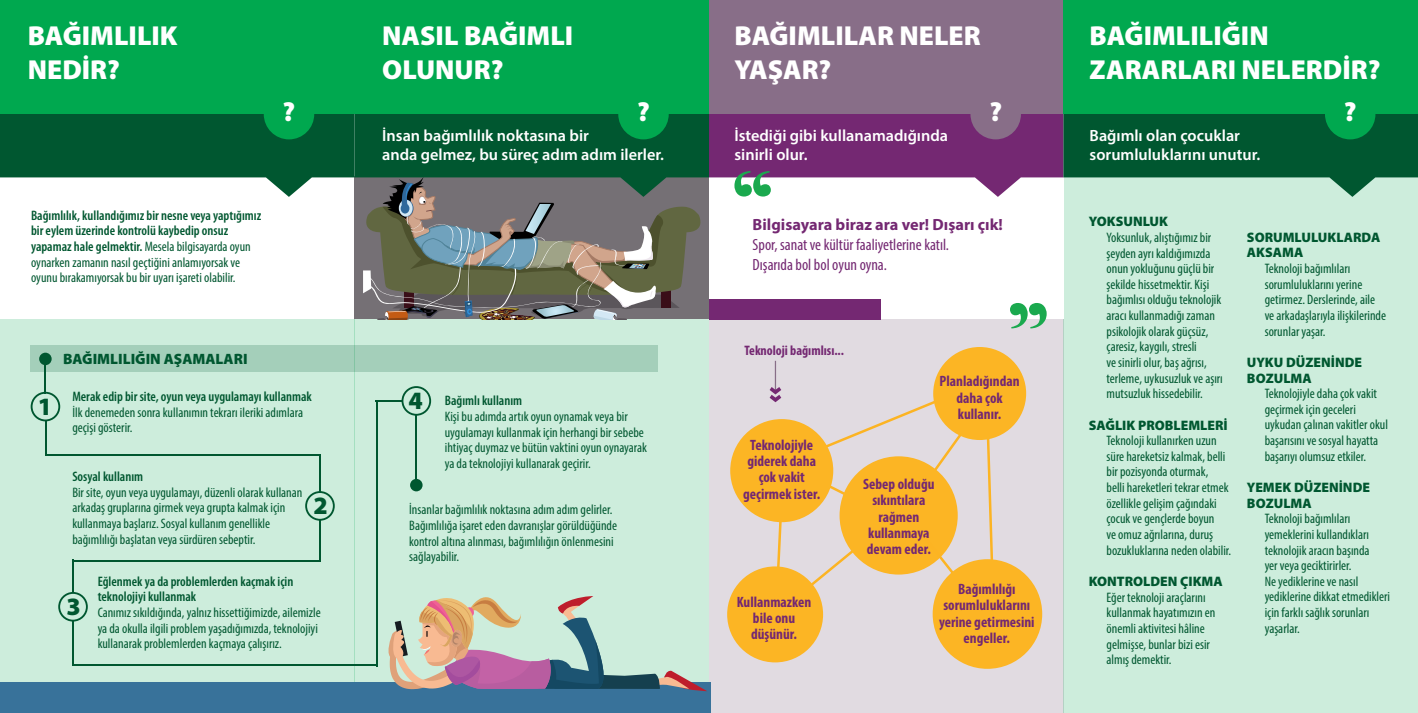
<style>
.page{position:relative;width:1418px;height:713px;background:#fff}
.page>*{position:absolute;margin:0;border:0;box-sizing:border-box;transform-origin:0 0}
.t1{font:900 27.5px/33px "Myriad Pro";color:#fff}
.t2{font:900 25px "Myriad Pro";color:#005730}
.t3{font:600 16.25px/18.8px "Myriad Pro";color:#fff}
.t4{font:condensed 16.25px/20px "Myriad Pro";color:#742872}
.t5{font:700 16.25px "Myriad Pro";color:#742872}
.t6{font:700 condensed 15px/16.2px "Myriad Pro";color:#742872;text-align:center}
.t7{font:900 15px "Myriad Pro";color:#005730}
.t8{font:condensed 13.75px/15.6px "Myriad Pro";color:#005730}
.t9{font:600 condensed 13.75px/15.6px "Myriad Pro";color:#005730}
.t10{font:900 13.75px/15.6px "Myriad Pro";color:#005730}
.t11{font:700 condensed 13.75px "Myriad Pro";color:#742872}
.s1{font-weight:600}
</style>
<div class="page">
<div style="left:709px;top:177px;width:354px;height:535px;background:#e1dbe1"></div>
<div style="left:0;top:177px;width:354px;height:535px;background:#cdeddc"></div>
<div style="left:0;top:177px;width:354px;height:142px;background:#fff"></div>
<div style="left:354px;top:177px;width:355px;height:535px;background:#cdeddc"></div>
<div style="left:31px;top:345px;width:627px;height:26px;background:#a4cfba"></div>
<div style="left:1063px;top:113px;width:354px;height:599px;background:#cdeddc"></div>
<div style="left:709px;top:177px;width:354px;height:142px;background:#fff"></div>
<div style="left:354px;top:176px;width:355px;height:143px;background:#757075"></div>
<svg style="left:363px;top:197px;width:338px;height:123px"></svg>
<svg style="left:0;top:113px;width:354px;height:84px;fill:#005730"></svg>
<svg style="left:354px;top:113px;width:355px;height:84px;fill:#005730"></svg>
<div style="left:354px;top:0;width:355px;height:113px;background:#00a84f"></div>
<div style="left:618px;top:89px;width:50px;height:50px;background:#00a84f;border-radius:50%"></div>
<svg style="left:45px;top:365px;width:1px;height:26px"></svg>
<hr style="left:72px;top:559px;width:2px;height:33px;background:#005730">
<hr style="left:45px;top:420px;width:2px;height:35px;background:#005730">
<hr style="left:415px;top:414px;width:2px;height:67px;background:#005730">
<hr style="left:72px;top:620px;width:2px;height:44px;background:#005730">
<hr style="left:45px;top:454px;width:276px;height:1px;background:#005730">
<hr style="left:72px;top:664px;width:305px;height:1px;background:#005730">
<hr style="left:73px;top:559px;width:248px;height:2px;background:#005730">
<hr style="left:376px;top:400px;width:1px;height:265px;background:#005730">
<svg style="left:377px;top:400px;width:24px;height:1px"></svg>
<hr style="left:319px;top:454px;width:2px;height:38px;background:#005730">
<hr style="left:319px;top:519px;width:2px;height:42px;background:#005730">
<div style="left:410px;top:478px;width:12px;height:13px;background:#005730;border-radius:50%"></div>
<div style="left:39px;top:352px;width:13px;height:13px;background:#005730;border-radius:50%"></div>
<svg style="left:709px;top:113px;width:354px;height:84px;fill:#742872"></svg>
<div style="left:709px;top:0;width:354px;height:113px;background:#886e88"></div>
<div style="left:970px;top:89px;width:50px;height:50px;background:#886e88;border-radius:50%"></div>
<svg style="left:1063px;top:113px;width:354px;height:84px;fill:#005730"></svg>
<div style="left:1063px;top:0;width:354px;height:113px;background:#00a84f"></div>
<div style="left:1324px;top:89px;width:51px;height:50px;background:#00a84f;border-radius:50%"></div>
<div style="left:0;top:0;width:354px;height:113px;background:#00a84f"></div>
<div style="left:31px;top:391px;width:29px;height:30px;border:2px solid #005730;border-radius:50%"></div>
<div style="left:305px;top:491px;width:30px;height:29px;border:2px solid #005730;border-radius:50%"></div>
<div style="left:58px;top:591px;width:30px;height:30px;border:2px solid #005730;border-radius:50%"></div>
<div style="left:401px;top:386px;width:30px;height:29px;border:2px solid #005730;border-radius:50%"></div>
<div style="left:264px;top:89px;width:50px;height:50px;background:#00a84f;border-radius:50%"></div>
<div style="left:730px;top:419px;width:103px;height:103px;background:#fcb524;border-radius:50%"></div>
<div style="left:933px;top:347px;width:93px;height:93px;background:#fcb524;border-radius:50%"></div>
<div style="left:727px;top:566px;width:96px;height:96px;background:#fcb524;border-radius:50%"></div>
<hr style="left:774px;top:360px;width:2px;height:31px;background:#886e88">
<svg style="left:769px;top:387px;width:227px;height:245px"></svg>
<div style="left:932px;top:559px;width:110px;height:109px;background:#fcb524;border-radius:50%"></div>
<div style="left:709px;top:299px;width:171px;height:20px;background:#742872"></div>
<div style="left:0;top:682px;width:710px;height:30px;background:#38729a"></div>
<svg style="left:388px;top:596px;width:317px;height:94px"></svg>
<svg style="left:1010px;top:303px;width:36px;height:25px"></svg>
<svg style="left:734px;top:171px;width:36px;height:25px"></svg>
<h1 class="t1" style="left:28px;top:20px;width:151px">BAĞIMLILIK<br>NEDİR?</h1>
<h1 class="t1" style="left:282px;top:95px;width:14px">?</h1>
<p class="t8" style="left:31px;top:207px;width:232px"><span class="s1">Bağımlılık, kullandığımız bir nesne veya yaptığımız bir eylem üzerinde kontrolü kaybedip onsuz yapamaz hale gelmektir.</span> Mesela bilgisayarda oyun oynarken zamanın nasıl geçtiğini anlamıyorsak ve oyunu bırakamıyorsak bu bir uyarı işareti olabilir.</p>
<p class="t7" style="left:63px;top:350px;width:186px">BAĞIMLILIĞIN AŞAMALARI</p>
<h2 class="t2" style="left:38px;top:392px;width:16px">1</h2>
<p class="t9" style="left:72px;top:388px;width:241px">Merak edip bir site, oyun veya uygulamayı kullanmak</p>
<p class="t8" style="left:72px;top:404px;width:232px">İlk denemeden sonra kullanımın tekrarı ileriki adımlara geçişi gösterir.</p>
<p class="t9" style="left:72px;top:468px;width:72px">Sosyal kullanım</p>
<p class="t8" style="left:72px;top:484px;width:232px">Bir site, oyun veya uygulamayı, düzenli olarak kullanan arkadaş gruplarına girmek veya grupta kalmak için kullanmaya başlarız. Sosyal kullanım genellikle bağımlılığı başlatan veya sürdüren sebeptir.</p>
<h2 class="t2" style="left:313px;top:491px;width:16px">2</h2>
<h2 class="t2" style="left:67px;top:592px;width:16px">3</h2>
<p class="t9" style="left:98px;top:573px;width:197px">Eğlenmek ya da problemlerden kaçmak için teknolojiyi kullanmak</p>
<p class="t8" style="left:98px;top:604px;width:224px">Canımız sıkıldığında, yalnız hissettiğimizde, ailemizle ya da okulla ilgili problem yaşadığımızda, teknolojiyi kullanarak problemlerden kaçmaya çalışırız.</p>
<h1 class="t1" style="left:382px;top:20px;width:192px">NASIL BAĞIMLI<br>OLUNUR?</h1>
<h1 class="t1" style="left:637px;top:95px;width:14px">?</h1>
<p class="t3" style="left:382px;top:125px;width:283px">İnsan bağımlılık noktasına bir<br>anda gelmez, bu süreç adım adım ilerler.</p>
<h2 class="t2" style="left:408px;top:386px;width:16px">4</h2>
<p class="t9" style="left:445px;top:393px;width:79px">Bağımlı kullanım</p>
<p class="t8" style="left:445px;top:408px;width:204px">Kişi bu adımda artık oyun oynamak veya bir uygulamayı kullanmak için herhangi bir sebebe ihtiyaç duymaz ve bütün vaktini oyun oynayarak ya da teknolojiyi kullanarak geçirir.</p>
<p class="t8" style="left:409px;top:501px;width:209px">İnsanlar bağımlılık noktasına adım adım gelirler.<br>Bağımlılığa işaret eden davranışlar görüldüğünde kontrol altına alınması, bağımlılığın önlenmesini sağlayabilir.</p>
<h1 class="t1" style="left:734px;top:20px;width:248px">BAĞIMLILAR NELER<br>YAŞAR?</h1>
<p class="t3" style="left:734px;top:125px;width:215px">İstediği gibi kullanamadığında sinirli olur.</p>
<h1 class="t1" style="left:989px;top:95px;width:14px">?</h1>
<p class="t5" style="left:752px;top:214px;width:252px">Bilgisayara biraz ara ver! Dışarı çık!</p>
<p class="t4" style="left:752px;top:235px;width:198px">Spor, sanat ve kültür faaliyetlerine katıl.<br>Dışarıda bol bol oyun oyna.</p>
<p class="t11" style="left:744px;top:341px;width:101px">Teknoloji bağımlısı...</p>
<p class="t6" style="left:743px;top:436px;width:78px">Teknolojiyle giderek daha çok vakit geçirmek ister.</p>
<p class="t6" style="left:736px;top:593px;width:76px">Kullanmazken bile onu düşünür.</p>
<p class="t6" style="left:939px;top:372px;width:82px">Planladığından daha çok kullanır.</p>
<p class="t6" style="left:863px;top:475px;width:73px">Sebep olduğu sıkıntılara rağmen kullanmaya devam eder.</p>
<p class="t6" style="left:939px;top:580px;width:97px">Bağımlılığı sorumluluklarını yerine getirmesini engeller.</p>
<h1 class="t1" style="left:1089px;top:20px;width:292px">BAĞIMLILIĞIN<br>ZARARLARI NELERDİR?</h1>
<h1 class="t1" style="left:1343px;top:95px;width:14px">?</h1>
<p class="t3" style="left:1089px;top:125px;width:172px">Bağımlı olan çocuklar sorumluluklarını unutur.</p>
<p class="t10" style="left:1088px;top:214px;width:81px">YOKSUNLUK</p>
<p class="t8" style="left:1106px;top:229px;width:118px">Yoksunluk, alıştığımız bir şeyden ayrı kaldığımızda onun yokluğunu güçlü bir şekilde hissetmektir. Kişi bağımlısı olduğu teknolojik aracı kullanmadığı zaman psikolojik olarak güçsüz, çaresiz, kaygılı, stresli<br>ve sinirli olur, baş ağrısı, terleme, uykusuzluk ve aşırı mutsuzluk hissedebilir.</p>
<p class="t10" style="left:1088px;top:417px;width:140px">SAĞLIK PROBLEMLERİ</p>
<p class="t8" style="left:1106px;top:432px;width:126px">Teknoloji kullanırken uzun süre hareketsiz kalmak, belli bir pozisyonda oturmak,<br>belli hareketleri tekrar etmek özellikle gelişim çağındaki çocuk ve gençlerde boyun<br>ve omuz ağrılarına, duruş bozukluklarına neden olabilir.</p>
<p class="t10" style="left:1088px;top:573px;width:135px">KONTROLDEN ÇIKMA</p>
<p class="t8" style="left:1106px;top:588px;width:110px">Eğer teknoloji araçlarını kullanmak hayatımızın en önemli aktivitesi hâline gelmişse, bunlar bizi esir almış demektir.</p>
<p class="t10" style="left:1246px;top:229px;width:135px">SORUMLULUKLARDA<br>AKSAMA</p>
<p class="t8" style="left:1264px;top:260px;width:123px">Teknoloji bağımlıları sorumluluklarını yerine getirmez. Derslerinde, aile ve arkadaşlarıyla ilişkilerinde sorunlar yaşar.</p>
<p class="t10" style="left:1246px;top:354px;width:117px">UYKU DÜZENİNDE<br>BOZULMA</p>
<p class="t8" style="left:1264px;top:385px;width:125px">Teknolojiyle daha çok vakit geçirmek için geceleri uykudan çalınan vakitler okul başarısını ve sosyal hayatta başarıyı olumsuz etkiler.</p>
<p class="t10" style="left:1246px;top:479px;width:124px">YEMEK DÜZENİNDE<br>BOZULMA</p>
<p class="t8" style="left:1264px;top:510px;width:127px">Teknoloji bağımlıları yemeklerini kullandıkları teknolojik aracın başında<br>yer veya geciktirirler.<br>Ne yediklerine ve nasıl yediklerine dikkat etmedikleri için farklı sağlık sorunları yaşarlar.</p>
</div>
